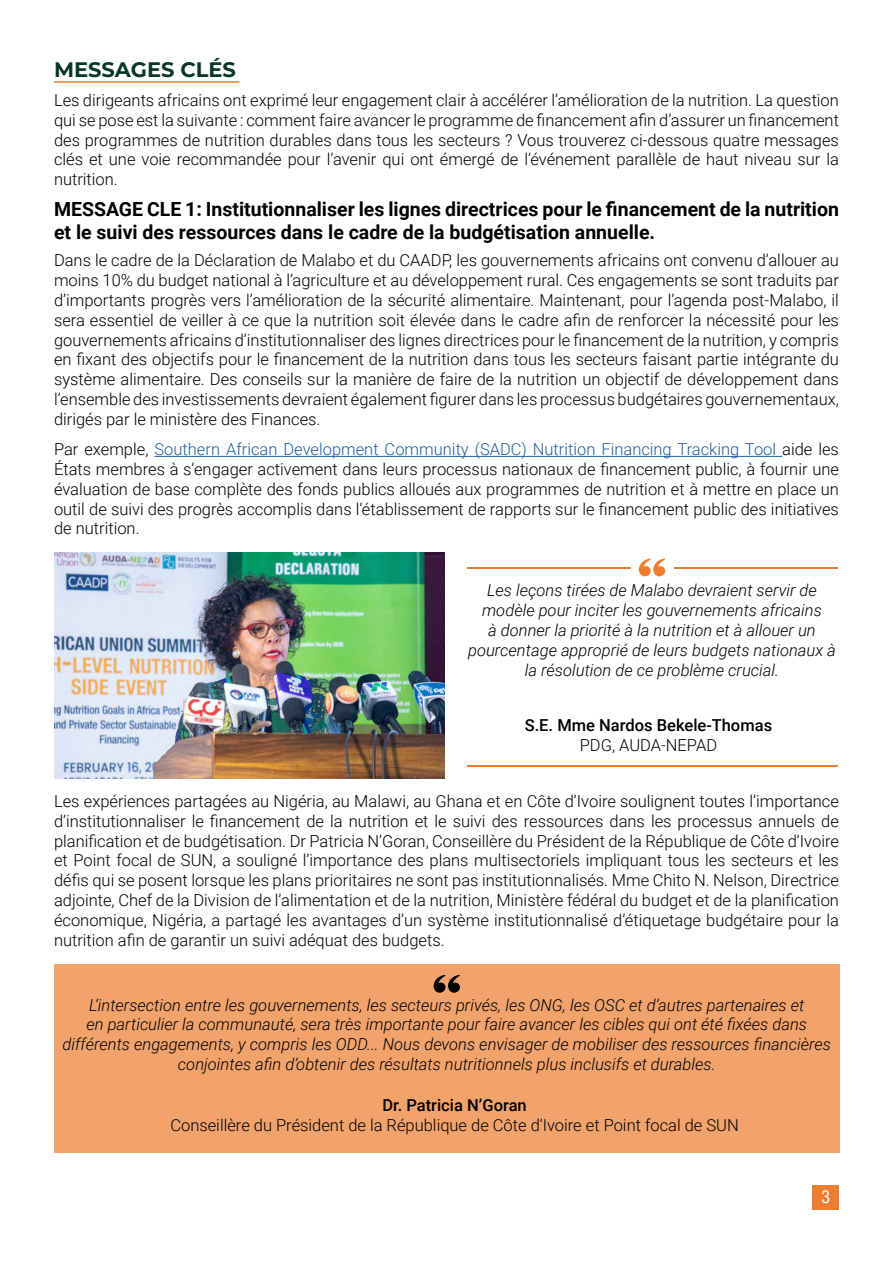
<style>
.page{position:relative;width:893px;height:1263px;background:#fff}
.page>*{position:absolute;margin:0;border:0;box-sizing:border-box;transform-origin:0 0}
.t1{font:700 21px "Montserrat";color:#073727}
.t2{font:700 19.5px/23.4px "Roboto";color:#000}
.t3{font:condensed 18px "Helvetica Neue LT Std";color:#fff}
.t4{font:300 16.5px/19.8px "Roboto";color:#000;text-align:justify}
.t5{font:italic 300 16.5px/19.8px "Roboto";color:#000101;text-align:center}
.t6{font:300 16.5px "Roboto";color:#000101}
.t7{font:500 16.5px "Roboto";color:#000101}
.s1{color:#215e9e}
</style>
<div class="page">
<div style="left:813px;top:1185px;width:26px;height:24px;background:#ed7d30"></div>
<div style="left:54px;top:964px;width:785px;height:189px;background:#f2a36c"></div>
<hr style="left:54px;top:81px;width:185px;height:2px;background:#ed7d30">
<hr style="left:154px;top:456px;width:628px;height:1px;background:#215e9e">
<img style="left:54px;top:552px;width:391px;height:227px">
<hr style="left:674px;top:567px;width:163px;height:2px;background:#ed7d2e">
<hr style="left:466px;top:567px;width:164px;height:2px;background:#ed7d2e">
<hr style="left:466px;top:765px;width:371px;height:2px;background:#ed7d2e">
<svg style="left:639px;top:558px;width:26px;height:18px"></svg>
<svg style="left:434px;top:975px;width:26px;height:18px"></svg>
<p class="t1" style="left:54px;top:56px;width:184px">MESSAGES CLÉS</p>
<p class="t4" style="left:54px;top:90px;width:786px">Les dirigeants africains ont exprimé leur engagement clair à accélérer l’amélioration de la nutrition. La question qui se pose est la suivante : comment faire avancer le programme de financement afin d’assurer un financement des programmes de nutrition durables dans tous les secteurs ? Vous trouverez ci-dessous quatre messages clés et une voie recommandée pour l’avenir qui ont émergé de l’événement parallèle de haut niveau sur la nutrition.</p>
<p class="t2" style="left:54px;top:197px;width:786px">MESSAGE CLE 1: Institutionnaliser les lignes directrices pour le financement de la nutrition et le suivi des ressources dans le cadre de la budgétisation annuelle.</p>
<p class="t4" style="left:54px;top:250px;width:786px">Dans le cadre de la Déclaration de Malabo et du CAADP, les gouvernements africains ont convenu d’allouer au moins 10% du budget national à l’agriculture et au développement rural. Ces engagements se sont traduits par d’importants progrès vers l’amélioration de la sécurité alimentaire. Maintenant, pour l’agenda post-Malabo, il sera essentiel de veiller à ce que la nutrition soit élevée dans le cadre afin de renforcer la nécessité pour les gouvernements africains d’institutionnaliser des lignes directrices pour le financement de la nutrition, y compris en fixant des objectifs pour le financement de la nutrition dans tous les secteurs faisant partie intégrante du système alimentaire. Des conseils sur la manière de faire de la nutrition un objectif de développement dans l’ensemble des investissements devraient également figurer dans les processus budgétaires gouvernementaux, dirigés par le ministère des Finances.</p>
<p class="t4" style="left:54px;top:439px;width:786px">Par exemple, <span class="s1">Southern African Development Community (SADC) Nutrition Financing Tracking Tool</span> aide les États membres à s’engager activement dans leurs processus nationaux de financement public, à fournir une évaluation de base complète des fonds publics alloués aux programmes de nutrition et à mettre en place un outil de suivi des progrès accomplis dans l’établissement de rapports sur le financement public des initiatives de nutrition.</p>
<p class="t5" style="left:468px;top:580px;width:369px">Les leçons tirées de Malabo devraient servir de modèle pour inciter les gouvernements africains<br>à donner la priorité à la nutrition et à allouer un pourcentage approprié de leurs budgets nationaux à la résolution de ce problème crucial.</p>
<p class="t7" style="left:525px;top:714px;width:249px">S.E. Mme Nardos Bekele-Thomas</p>
<p class="t6" style="left:580px;top:734px;width:139px">PDG, AUDA-NEPAD</p>
<p class="t4" style="left:54px;top:791px;width:786px">Les expériences partagées au Nigéria, au Malawi, au Ghana et en Côte d’Ivoire soulignent toutes l’importance d’institutionnaliser le financement de la nutrition et le suivi des ressources dans les processus annuels de planification et de budgétisation. Dr Patricia N’Goran, Conseillère du Président de la République de Côte d’Ivoire et Point focal de SUN, a souligné l’importance des plans multisectoriels impliquant tous les secteurs et les défis qui se posent lorsque les plans prioritaires ne sont pas institutionnalisés. Mme Chito N. Nelson, Directrice adjointe, Chef de la Division de l’alimentation et de la nutrition, Ministère fédéral du budget et de la planification économique, Nigéria, a partagé les avantages d’un système institutionnalisé d’étiquetage budgétaire pour la nutrition afin de garantir un suivi adéquat des budgets.</p>
<p class="t5" style="left:63px;top:994px;width:770px">L’intersection entre les gouvernements, les secteurs privés, les ONG, les OSC et d’autres partenaires et<br>en particulier la communauté, sera très importante pour faire avancer les cibles qui ont été fixées dans différents engagements, y compris les ODD... Nous devons envisager de mobiliser des ressources financières conjointes afin d’obtenir des résultats nutritionnels plus inclusifs et durables.</p>
<p class="t7" style="left:382px;top:1093px;width:146px">Dr. Patricia N’Goran</p>
<p class="t6" style="left:170px;top:1113px;width:570px">Conseillère du Président de la République de Côte d’Ivoire et Point focal de SUN</p>
<p class="t3" style="left:821px;top:1186px;width:10px">3</p>
</div>
